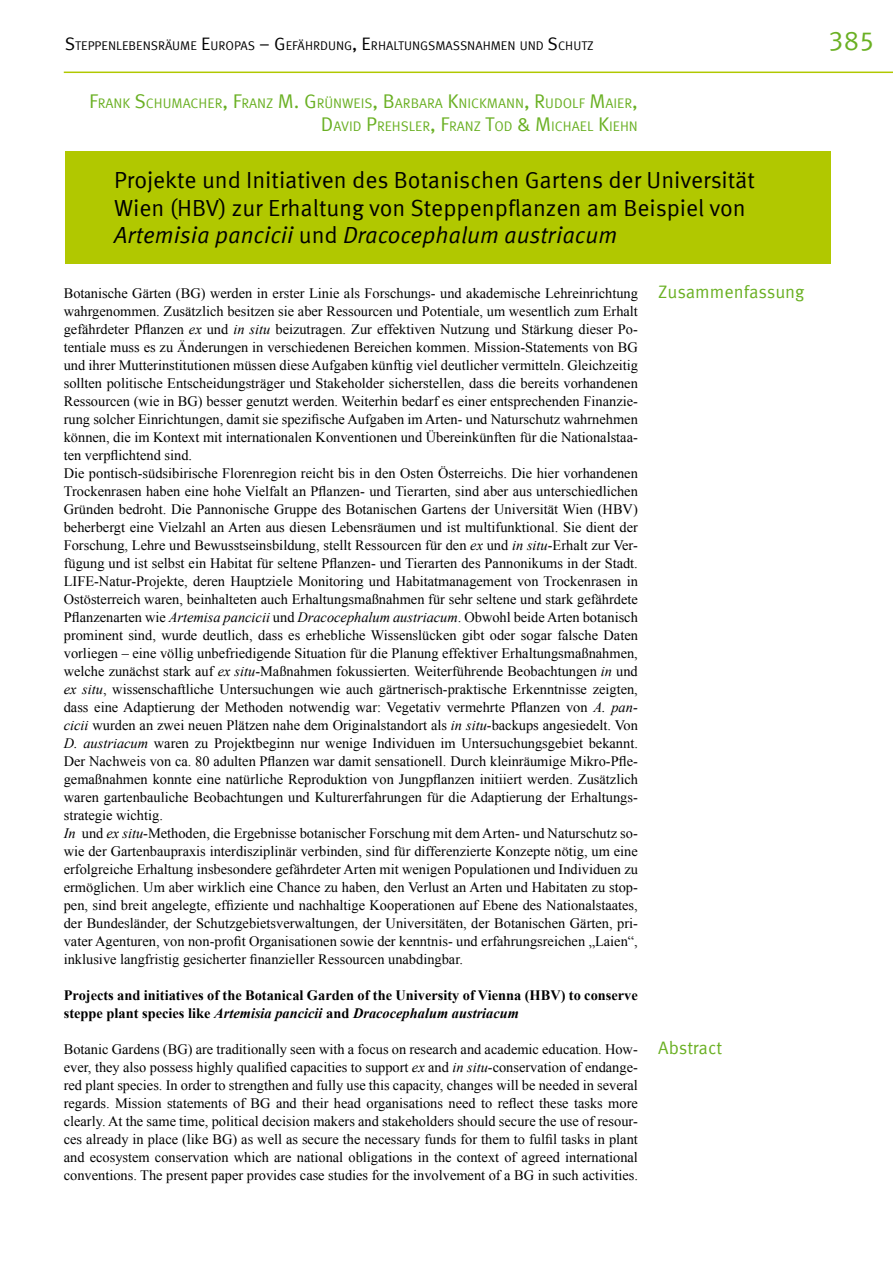
<style>
.page{position:relative;width:893px;height:1263px;background:#fff}
.page>*{position:absolute;margin:0;border:0;box-sizing:border-box;transform-origin:0 0}
.t1{font:27px "Meta Offc Pro Norm";color:#6ab023}
.t2{font:23.25px/27.8px "Meta Offc Pro Norm";color:#000}
.t3{font:23.25px "Meta Offc Pro Norm Ita";color:#000}
.t4{font:18px "Meta Offc Pro Norm";letter-spacing:-.005em;color:#6ab023}
.t5{font:14.4px/18px "Times New Roman";color:#000}
.t6{font:700 14.4px/18px "Times New Roman";color:#000}
.t7{font:13.8px/23.7px "Meta Offc Pro Norm";color:#6ab023;text-align:right}
.t8{font:12.6px "Meta Offc Pro Norm";color:#000}
.s1{font-size:18px}
.s2{font-size:19.8px}
.s3{font-family:"Meta Offc Pro Norm"}
.s4{font-style:italic}
</style>
<div class="page">
<hr style="left:64px;top:72px;width:829px;height:1px;background:#b1c800">
<div style="left:65px;top:151px;width:765px;height:113px;background:#b1c800"></div>
<p class="t8" style="left:65px;top:36px;width:530px"><span class="s1">S</span>TEPPENLEBENSRÄUME <span class="s1">E</span>UROPAS <span class="s1">– G</span>EFÄHRDUNG<span class="s1">, E</span>RHALTUNGSMASSNAHMEN UND <span class="s1">S</span>CHUTZ</p>
<h1 class="t1" style="left:828px;top:20px;width:48px">385</h1>
<p class="t7" style="left:89px;top:90px;width:550px"><span class="s2">F</span>RANK <span class="s2">S</span>CHUMACHER<span class="s2">, F</span>RANZ <span class="s2">M. G</span>RÜNWEIS<span class="s2">, B</span>ARBARA <span class="s2">K</span>NICKMANN<span class="s2">, R</span>UDOLF <span class="s2">M</span>AI ER<span class="s2">,<br>D</span>AVI D <span class="s2">P</span>REHSLER<span class="s2">, F</span>RANZ <span class="s2">T</span>OD <span class="s2">&amp; M</span> ICHAEL <span class="s2">K</span>I EHN</p>
<h2 class="t2" style="left:114px;top:164px;width:642px">Projekte und Initiativen des Botanischen Gartens der Universität<br>Wien (HBV) zur Erhaltung von Steppenpflanzen am Beispiel von</h2>
<h2 class="t3" style="left:114px;top:218px;width:505px">Artemisia pancicii <span class="s3">und</span> Dracocephalum austriacum</h2>
<p class="t5" style="left:64px;top:284px;width:576px">Botanische Gärten (BG) werden in erster Linie als Forschungs- und akademische Lehreinrichtung wahrgenommen. Zusätzlich besitzen sie aber Ressourcen und Potentiale, um wesentlich zum Erhalt gefährdeter Pflanzen <span class="s4">ex</span> und <span class="s4">in situ</span> beizutragen. Zur effektiven Nutzung und Stärkung dieser Po&shy;tentiale muss es zu Änderungen in verschiedenen Bereichen kommen. Mission-Statements von BG und ihrer Mutterinstitutionen müssen diese Aufgaben künftig viel deutlicher vermitteln. Gleichzeitig sollten politische Entscheidungsträger und Stakeholder sicherstellen, dass die bereits vorhandenen Ressourcen (wie in BG) besser genutzt werden. Weiterhin bedarf es einer entsprechenden Finanzie&shy;rung solcher Einrichtungen, damit sie spezifische Aufgaben im Arten- und Naturschutz wahrnehmen können, die im Kontext mit internationalen Konventionen und Übereinkünften für die Nationalstaa&shy;ten verpflichtend sind.<br>Die pontisch-südsibirische Florenregion reicht bis in den Osten Österreichs. Die hier vorhandenen Trockenrasen haben eine hohe Vielfalt an Pflanzen- und Tierarten, sind aber aus unterschiedlichen Gründen bedroht. Die Pannonische Gruppe des Botanischen Gartens der Universität Wien (HBV) beherbergt eine Vielzahl an Arten aus diesen Lebensräumen und ist multifunktional. Sie dient der Forschung, Lehre und Bewusstseinsbildung, stellt Ressourcen für den <span class="s4">ex</span> und <span class="s4">in situ</span>-Erhalt zur Ver&shy;fügung und ist selbst ein Habitat für seltene Pflanzen- und Tierarten des Pannonikums in der Stadt.<br>LIFE-Natur-Projekte, deren Hauptziele Monitoring und Habitatmanagement von Trockenrasen in Ostösterreich waren, beinhalteten auch Erhaltungsmaßnahmen für sehr seltene und stark gefährdete Pflanzenarten wie <span class="s4">Artemisa pancicii</span> und <span class="s4">Dracocephalum austriacum</span>. Obwohl beide Arten botanisch prominent sind, wurde deutlich, dass es erhebliche Wissenslücken gibt oder sogar falsche Daten vorliegen – eine völlig unbefriedigende Situation für die Planung effektiver Erhaltungsmaßnahmen, welche zunächst stark auf <span class="s4">ex situ</span>-Maßnahmen fokussierten. Weiterführende Beobachtungen <span class="s4">in</span> und <span class="s4">ex situ</span>, wissenschaftliche Untersuchungen wie auch gärtnerisch-praktische Erkenntnisse zeigten, dass eine Adaptierung der Methoden notwendig war: Vegetativ vermehrte Pflanzen von <span class="s4">A. pan&shy;cicii</span> wurden an zwei neuen Plätzen nahe dem Originalstandort als <span class="s4">in situ</span>-backups angesiedelt. Von <span class="s4">D. austriacum</span> waren zu Projektbeginn nur wenige Individuen im Untersuchungsgebiet bekannt.<br>Der Nachweis von ca. 80 adulten Pflanzen war damit sensationell. Durch kleinräumige Mikro-Pfle&shy;gemaßnahmen konnte eine natürliche Reproduktion von Jungpflanzen initiiert werden. Zusätzlich waren gartenbauliche Beobachtungen und Kulturerfahrungen für die Adaptierung der Erhaltungs&shy;strategie wichtig.<br><span class="s4">In</span> und <span class="s4">ex situ</span>-Methoden, die Ergebnisse botanischer Forschung mit dem Arten- und Naturschutz so&shy;wie der Gartenbaupraxis interdisziplinär verbinden, sind für differenzierte Konzepte nötig, um eine erfolgreiche Erhaltung insbesondere gefährdeter Arten mit wenigen Populationen und Individuen zu ermöglichen. Um aber wirklich eine Chance zu haben, den Verlust an Arten und Habitaten zu stop&shy;pen, sind breit angelegte, effiziente und nachhaltige Kooperationen auf Ebene des Nationalstaates, der Bundesländer, der Schutzgebietsverwaltungen, der Universitäten, der Botanischen Gärten, pri&shy;vater Agenturen, von non-profit Organisationen sowie der kenntnis- und erfahrungsreichen „Laien“, inklusive langfristig gesicherter finanzieller Ressourcen unabdingbar.</p>
<p class="t6" style="left:64px;top:986px;width:576px">Projects and initiatives of the Botanical Garden of the University of Vienna (HBV) to conserve steppe plant species like <span class="s4">Artemisia pancicii</span> and <span class="s4">Dracocephalum austriacum</span></p>
<p class="t5" style="left:64px;top:1040px;width:576px;text-align:justify">Botanic Gardens (BG) are traditionally seen with a focus on research and academic education. How&shy;ever, they also possess highly qualified capacities to support <span class="s4">ex</span> and <span class="s4">in situ</span>-conservation of endange&shy;red plant species. In order to strengthen and fully use this capacity, changes will be needed in several regards. Mission statements of BG and their head organisations need to reflect these tasks more clearly. At the same time, political decision makers and stakeholders should secure the use of resour&shy;ces already in place (like BG) as well as secure the necessary funds for them to fulfil tasks in plant and ecosystem conservation which are national obligations in the context of agreed international conventions. The present paper provides case studies for the involvement of a BG in such activities.</p>
<p class="t4" style="left:658px;top:278px;width:148px">Zusammenfassung</p>
<p class="t4" style="left:658px;top:1034px;width:66px">Abstract</p>
</div>
